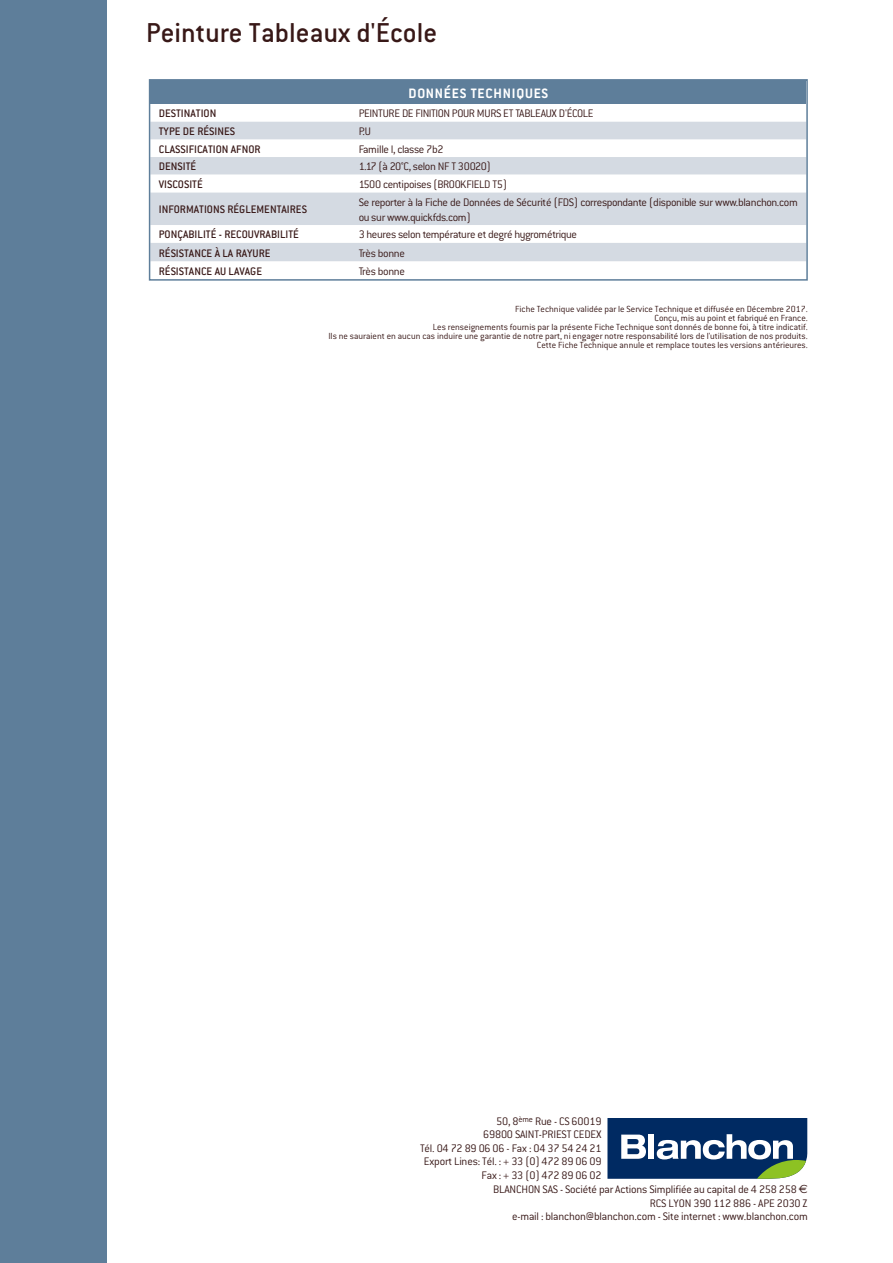
<style>
.page{position:relative;width:893px;height:1263px;background:#fff}
.page>*{position:absolute;margin:0;border:0;box-sizing:border-box;transform-origin:0 0}
.t1{font:500 30px "Conduit ITC";color:#381817}
.t2{font:700 15px "Conduit ITC";letter-spacing:.05em;color:#fff}
.t3{font:300 12px/15px "Conduit ITC";letter-spacing:-.02em;color:#381817}
.t4{font:500 12px "Conduit ITC";color:#381817}
.t5{font:300 9.75px/9px "Conduit ITC";color:#381817;text-align:right}
.s1{font-family:"Euro Sans";font-weight:400}
</style>
<div class="page">
<div style="left:0;top:0;width:106px;height:1263px;background:#5e7e9a"></div>
<div style="left:150px;top:81px;width:656px;height:23px;background:#5e7e9a"></div>
<svg style="left:152px;top:122px;width:653px;height:53px;fill:#d4dae2"></svg>
<svg style="left:152px;top:192px;width:653px;height:70px;fill:#d4dae2"></svg>
<div style="left:149px;top:79px;width:659px;height:202px;border:2px solid #5e7e9a"></div>
<svg style="left:607px;top:1118px;width:201px;height:61px"></svg>
<h1 class="t1" style="left:146px;top:16px;width:292px">Peinture Tableaux d'École</h1>
<p class="t2" style="left:408px;top:85px;width:141px">DONNÉES TECHNIQUES</p>
<p class="t4" style="left:159px;top:107px;width:59px">DESTINATION</p>
<p class="t3" style="left:359px;top:106px;width:236px">PEINTURE DE FINITION POUR MURS ET TABLEAUX D'ÉCOLE</p>
<p class="t4" style="left:159px;top:125px;width:78px">TYPE DE RÉSINES</p>
<p class="t3" style="left:359px;top:124px;width:14px">P.U</p>
<p class="t4" style="left:159px;top:142px;width:103px">CLASSIFICATION AFNOR</p>
<p class="t3" style="left:359px;top:142px;width:86px">Famille I, classe 7b2</p>
<p class="t4" style="left:159px;top:160px;width:39px">DENSITÉ</p>
<p class="t3" style="left:359px;top:159px;width:134px">1.17 (à 20°C, selon NF T 30020)</p>
<p class="t4" style="left:159px;top:178px;width:45px">VISCOSITÉ</p>
<p class="t3" style="left:359px;top:177px;width:150px">1500 centipoises (BROOKFIELD T5)</p>
<p class="t4" style="left:159px;top:203px;width:150px">INFORMATIONS RÉGLEMENTAIRES</p>
<p class="t3" style="left:359px;top:195px;width:441px">Se reporter à la Fiche de Données de Sécurité (FDS) correspondante (disponible sur www.blanchon.com ou sur www.quickfds.com)</p>
<p class="t4" style="left:159px;top:228px;width:142px">PONÇABILITÉ - RECOUVRABILITÉ</p>
<p class="t3" style="left:359px;top:227px;width:220px">3 heures selon température et degré hygrométrique</p>
<p class="t4" style="left:159px;top:246px;width:113px">RÉSISTANCE À LA RAYURE</p>
<p class="t3" style="left:359px;top:245px;width:48px">Très bonne</p>
<p class="t4" style="left:159px;top:264px;width:105px">RÉSISTANCE AU LAVAGE</p>
<p class="t3" style="left:359px;top:264px;width:48px">Très bonne</p>
<p class="t5" style="left:328px;top:305px;width:481px">Fiche Technique validée par le Service Technique et diffusée en Décembre 2017.<br>Conçu, mis au point et fabriqué en France.<br>Les renseignements fournis par la présente Fiche Technique sont donnés de bonne foi, à titre indicatif.<br>Ils ne sauraient en aucun cas induire une garantie de notre part, ni engager notre responsabilité lors de l'utilisation de nos produits.<br>Cette Fiche Technique annule et remplace toutes les versions antérieures.</p>
<p class="t3" style="left:496px;top:1113px;width:107px">50, 8<sup>ème</sup> Rue - CS 60019</p>
<p class="t3" style="left:483px;top:1127px;width:120px">69800 SAINT-PRIEST CEDEX</p>
<p class="t3" style="left:420px;top:1140px;width:183px">Tél. 04 72 89 06 06 - Fax : 04 37 54 24 21</p>
<p class="t3" style="left:424px;top:1154px;width:179px">Export Lines: Tél. : + 33 (0) 472 89 06 09</p>
<p class="t3" style="left:482px;top:1167px;width:121px">Fax : + 33 (0) 472 89 06 02</p>
<p class="t3" style="left:493px;top:1182px;width:316px">BLANCHON SAS - Société par Actions Simplifiée au capital de 4 258 258 <span class="s1">€</span></p>
<p class="t3" style="left:650px;top:1195px;width:160px">RCS LYON 390 112 886 - APE 2030 Z</p>
<p class="t3" style="left:512px;top:1209px;width:297px">e-mail : blanchon@blanchon.com - Site internet : www.blanchon.com</p>
</div>
